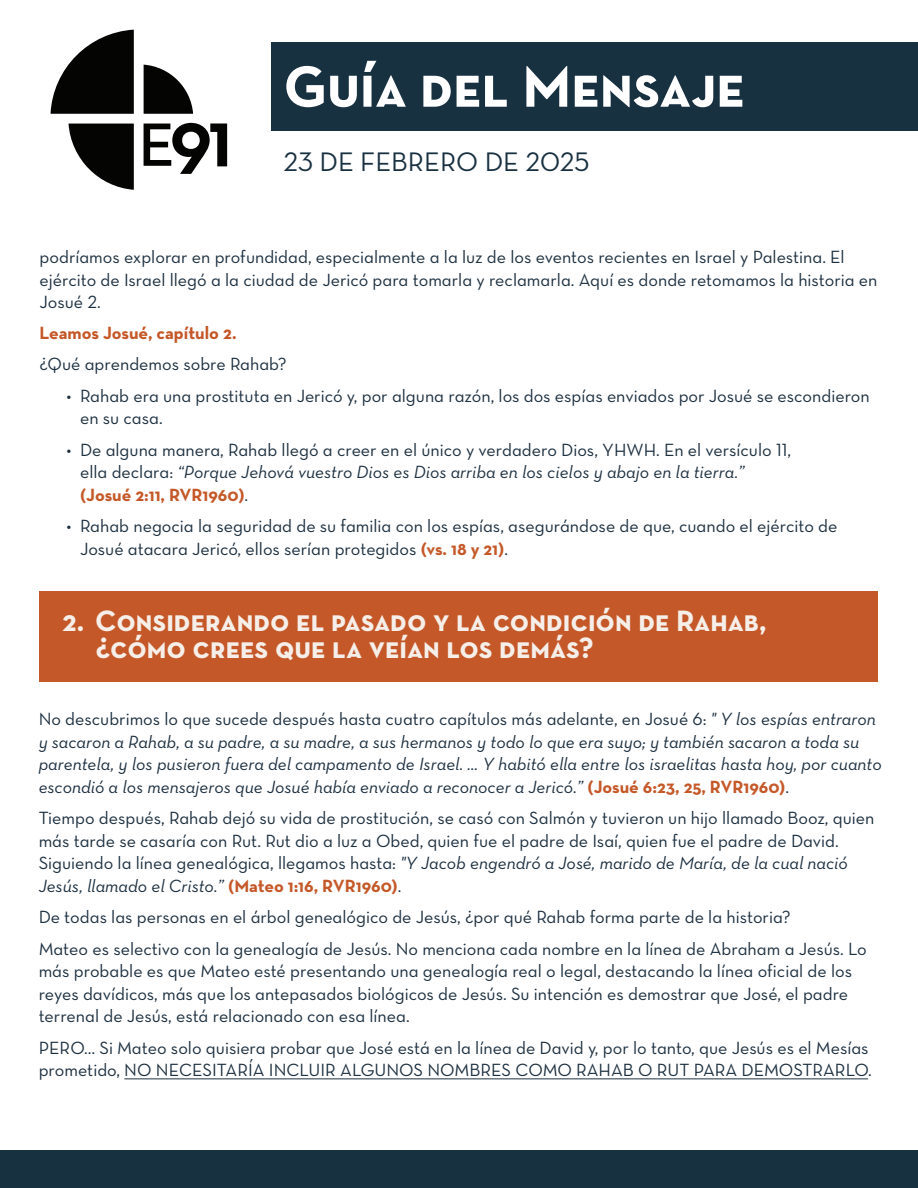
<style>
.page{position:relative;width:918px;height:1188px;background:#fff}
.page>*{position:absolute;margin:0;border:0;box-sizing:border-box;transform-origin:0 0}
.t1{font:59.25px "Neutra Text Bold SC";color:#fff}
.t2{font:30px/27.6px "Neutra Text Bold SC";color:#f6efe9}
.t3{font:27.3px "Neutra Text Book Alt";color:#183040}
.t4{font:18px/22.5px "Neutra Text Book Alt";color:#1d3040}
.t5{font:italic 18px/22.5px "Neutra Text";color:#1d3040}
.t6{font:700 18px "Neutra Text";color:#c55728}
.s1{font-family:"Neutra Text Book Alt";font-style:normal}
.s2{font-weight:700;font-style:normal;color:#c55828}
.s3{font-family:"Neutra Text";font-weight:700;color:#c55828}
.s4{font-family:"Neutra Text";font-style:italic}
</style>
<div class="page">
<div style="left:272px;top:42px;width:646px;height:89px;background:#183141"></div>
<div style="left:0;top:1150px;width:918px;height:38px;background:#183141"></div>
<svg style="left:144px;top:65px;width:49px;height:49px"></svg>
<svg style="left:51px;top:30px;width:83px;height:84px"></svg>
<svg style="left:69px;top:124px;width:65px;height:66px"></svg>
<svg style="left:144px;top:123px;width:83px;height:51px"></svg>
<div style="left:40px;top:592px;width:838px;height:90px;background:#c55828"></div>
<hr style="left:124px;top:1079px;width:744px;height:1px;background:#1d3040">
<h1 class="t1" style="left:283px;top:50px;width:463px">Guía del Mensaje</h1>
<h3 class="t3" style="left:283px;top:145px;width:307px">23 DE FEBRERO DE 2025</h3>
<p class="t4" style="left:40px;top:246px;width:839px">podríamos explorar en profundidad, especialmente a la luz de los eventos recientes en Israel y Palestina. El ejército de Israel llegó a la ciudad de Jericó para tomarla y reclamarla. Aquí es donde retomamos la historia en<br>Josué 2.</p>
<p class="t6" style="left:40px;top:322px;width:198px">Leamos Josué, capítulo 2.</p>
<p class="t4" style="left:40px;top:353px;width:248px">¿Qué aprendemos sobre Rahab?</p>
<p class="t4" style="left:80px;top:384px;width:791px;text-indent:-14px">• Rahab era una prostituta en Jericó y, por alguna razón, los dos espías enviados por Josué se escondieron en su casa.</p>
<p class="t4" style="left:67px;top:438px;width:726px">• De alguna manera, Rahab llegó a creer en el único y verdadero Dios, YHWH. En el versículo 11,</p>
<p class="t5" style="left:80px;top:461px;width:666px"><span class="s1">ella declara:</span> “Porque Jehová vuestro Dios es Dios arriba en los cielos y abajo en la tierra.” <span class="s2">(Josué 2:11, RVR1960)</span><span class="s1">.</span></p>
<p class="t4" style="left:80px;top:515px;width:759px;text-indent:-14px">• Rahab negocia la seguridad de su familia con los espías, asegurándose de que, cuando el ejército de<br>Josué atacara Jericó, ellos serían protegidos <span class="s3">(vs. 18 y 21)</span>.</p>
<h2 class="t2" style="left:95px;top:606px;width:673px;text-indent:-33px">2. Considerando el pasado y la condición de Rahab, ¿cómo crees que la veían los demás?</h2>
<p class="t4" style="left:39px;top:708px;width:839px">No descubrimos lo que sucede después hasta cuatro capítulos más adelante, en Josué 6: <span class="s4">" Y los espías entraron</span></p>
<p class="t5" style="left:39px;top:730px;width:845px">y sacaron a Rahab, a su padre, a su madre, a sus hermanos y todo lo que era suyo; y también sacaron a toda su parentela, y los pusieron fuera del campamento de Israel. … Y habitó ella entre los israelitas hasta hoy, por cuanto escondió a los mensajeros que Josué había enviado a reconocer a Jericó.” <span class="s2">(Josué 6:23, 25, RVR1960)</span><span class="s1">.</span></p>
<p class="t4" style="left:39px;top:807px;width:837px">Tiempo después, Rahab dejó su vida de prostitución, se casó con Salmón y tuvieron un hijo llamado Booz, quien más tarde se casaría con Rut. Rut dio a luz a Obed, quien fue el padre de Isaí, quien fue el padre de David.</p>
<p class="t5" style="left:39px;top:852px;width:811px"><span class="s1">Siguiendo la línea genealógica, llegamos hasta:</span> "Y Jacob engendró a José, marido de María, de la cual nació<br>Jesús, llamado el Cristo.” <span class="s2">(Mateo 1:16, RVR1960)</span><span class="s1">.</span></p>
<p class="t4" style="left:39px;top:901px;width:830px;line-height:31.5px">De todas las personas en el árbol genealógico de Jesús, ¿por qué Rahab forma parte de la historia?<br>Mateo es selectivo con la genealogía de Jesús. No menciona cada nombre en la línea de Abraham a Jesús. Lo</p>
<p class="t4" style="left:39px;top:960px;width:815px">más probable es que Mateo esté presentando una genealogía real o legal, destacando la línea oficial de los reyes davídicos, más que los antepasados biológicos de Jesús. Su intención es demostrar que José, el padre terrenal de Jesús, está relacionado con esa línea.</p>
<p class="t4" style="left:39px;top:1036px;width:835px">PERO… Si Mateo solo quisiera probar que José está en la línea de David y, por lo tanto, que Jesús es el Mesías prometido, NO NECESITARÍA INCLUIR ALGUNOS NOMBRES COMO RAHAB O RUT PARA DEMOSTRARLO.</p>
</div>
